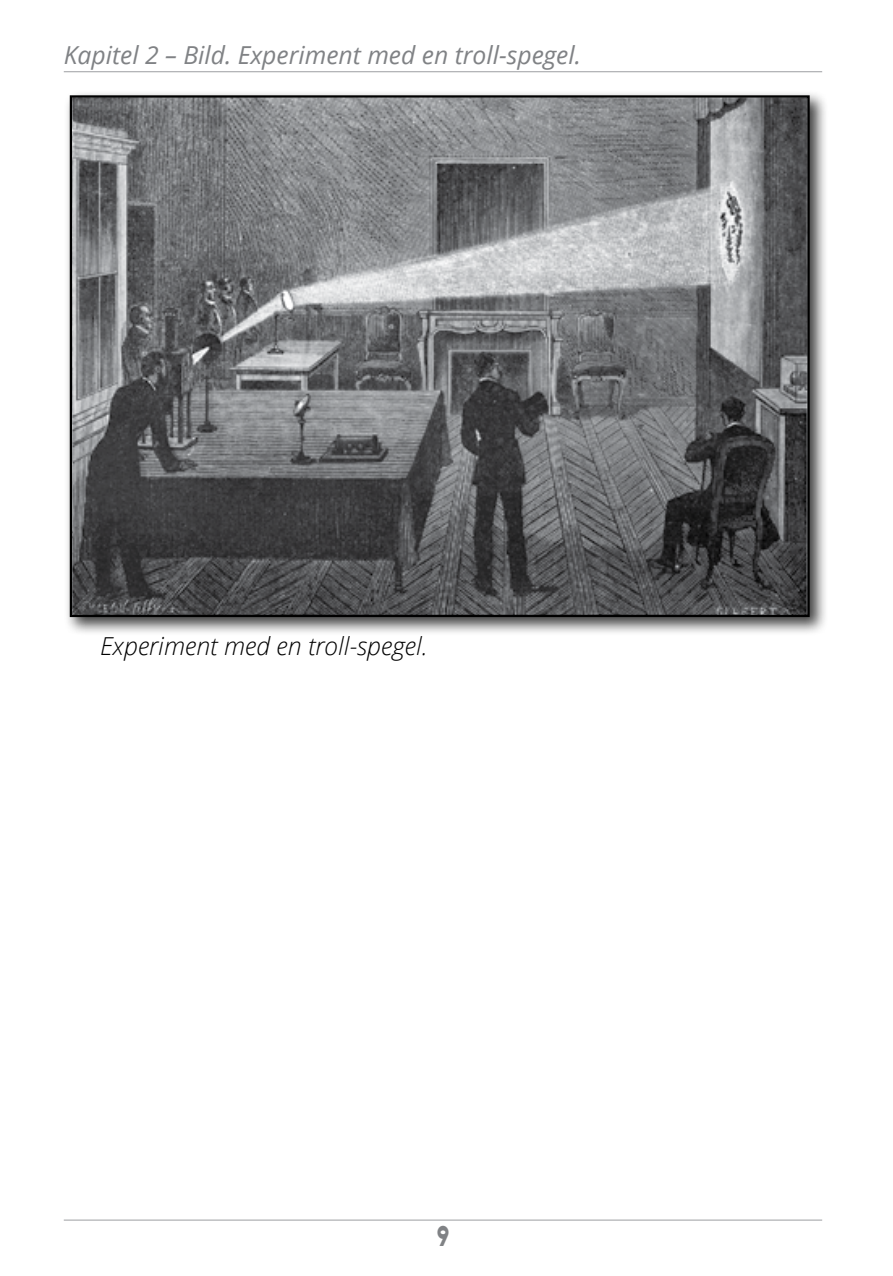
<style>
.page{position:relative;width:893px;height:1276px;background:#fff}
.page>*{position:absolute;margin:0;border:0;box-sizing:border-box;transform-origin:0 0}
.t1{font:700 27px "Arvo";color:#808285;scale:.8 1}
.t2{font:italic 24.75px "Open Sans";color:#808285}
.t3{font:italic 300 24.75px "Open Sans";color:#000}
</style>
<div class="page">
<hr style="left:64px;top:1219px;width:758px;height:1px;background:#a7a9ac">
<hr style="left:64px;top:71px;width:758px;height:1px;background:#a7a9ac">
<div style="left:64px;top:89px;width:764px;height:546px;background:#000;opacity:.75"></div>
<img style="left:73px;top:98px;width:734px;height:516px">
<p class="t2" style="left:64px;top:38px;width:519px">Kapitel 2 – Bild. Experiment med en troll-spegel.</p>
<p class="t3" style="left:100px;top:629px;width:329px">Experiment med en troll-spegel.</p>
<p class="t1" style="left:437px;top:1219px;width:17px">9</p>
</div>
